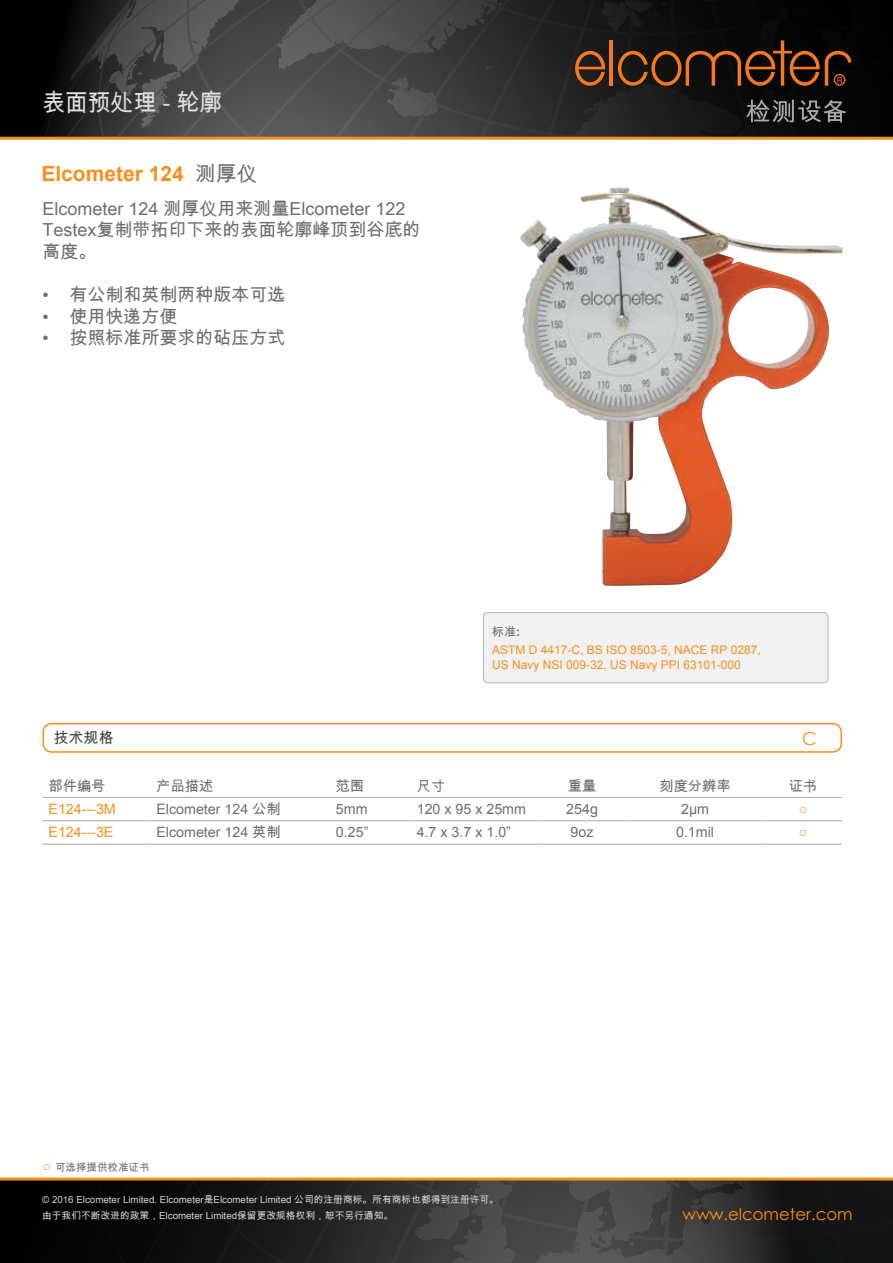
<style>
.page{position:relative;width:893px;height:1263px;background:#fff}
.page>*{position:absolute;margin:0;border:0;box-sizing:border-box;transform-origin:0 0}
.t1{font:24px "Arial Unicode MS";color:#dedfe0;scale:.95 1}
.t2{font:700 21px "Arial";color:#f78f1e}
.t3{font:18px/21.6px "Arial Unicode MS";color:#6d6e71}
.t4{font:18px "Century Gothic";color:#f78f1e}
.t5{font:16.5px "Century Gothic";color:#f78f1e}
.t6{font:15px "Arial Unicode MS";color:#414042}
.t7{font:14.25px "Arial Unicode MS";color:#6d6e71}
.t8{font:14.25px "Arial";color:#6d6e71}
.t9{font:14.25px "Arial";color:#f78f1e}
.t10{font:12px/14.4px "Arial";color:#f78f1e}
.t11{font:12px "Arial Unicode MS";color:#6d6e71}
.t12{font:10.5px "Arial Unicode MS";color:#6d6e71}
.t13{font:9.75px/15.9px "Arial Unicode MS";color:#d1d3d4}
.s1{font-family:"Arial Unicode MS";font-weight:400;font-size:20.7px;color:#6d6e71}
.s2{font-family:"Arial";font-weight:700}
.s3{font-family:"Arial";font-size:14.25px;color:#f78f1e}
</style>
<div class="page">
<div style="left:0;top:0;width:893px;height:138px;background:#000"></div>
<svg style="left:34px;top:0;width:859px;height:137px;background:#363636"></svg>
<hr style="left:609px;top:40px;width:4px;height:46px;background:#f47920">
<svg style="left:575px;top:51px;width:30px;height:35px"></svg>
<svg style="left:618px;top:0;width:275px;height:86px"></svg>
<svg style="left:746px;top:100px;width:100px;height:22px"></svg>
<hr style="left:0;top:137px;width:893px;height:3px;background:#f78f1e">
<svg style="left:0;top:1180px;width:893px;height:83px;background:#272626"></svg>
<hr style="left:0;top:1177px;width:893px;height:3px;background:#f78f1e">
<hr style="left:43px;top:797px;width:107px;height:1px;background:#a7a9ac">
<hr style="left:150px;top:797px;width:180px;height:1px;background:#a7a9ac">
<hr style="left:330px;top:797px;width:81px;height:1px;background:#a7a9ac">
<hr style="left:411px;top:797px;width:127px;height:1px;background:#a7a9ac">
<hr style="left:538px;top:797px;width:88px;height:1px;background:#a7a9ac">
<hr style="left:626px;top:797px;width:138px;height:1px;background:#a7a9ac">
<hr style="left:764px;top:797px;width:78px;height:1px;background:#a7a9ac">
<hr style="left:43px;top:820px;width:107px;height:1px;background:#a7a9ac">
<hr style="left:43px;top:844px;width:107px;height:1px;background:#a7a9ac">
<hr style="left:150px;top:820px;width:180px;height:1px;background:#a7a9ac">
<hr style="left:150px;top:844px;width:180px;height:1px;background:#a7a9ac">
<hr style="left:330px;top:820px;width:81px;height:1px;background:#a7a9ac">
<hr style="left:411px;top:820px;width:127px;height:1px;background:#a7a9ac">
<hr style="left:538px;top:820px;width:88px;height:1px;background:#a7a9ac">
<hr style="left:330px;top:844px;width:81px;height:1px;background:#a7a9ac">
<hr style="left:411px;top:844px;width:127px;height:1px;background:#a7a9ac">
<hr style="left:538px;top:844px;width:88px;height:1px;background:#a7a9ac">
<hr style="left:626px;top:820px;width:138px;height:1px;background:#a7a9ac">
<hr style="left:626px;top:844px;width:138px;height:1px;background:#a7a9ac">
<hr style="left:764px;top:820px;width:78px;height:1px;background:#a7a9ac">
<hr style="left:764px;top:844px;width:78px;height:1px;background:#a7a9ac">
<div style="left:43px;top:723px;width:799px;height:30px;border:2px solid #f78f1e;border-radius:9px"></div>
<img style="left:520px;top:188px;width:322px;height:398px">
<div style="left:483px;top:612px;width:345px;height:71px;background:#f1f1f2;border-radius:4px"></div>
<div style="left:483px;top:612px;width:345px;height:71px;border:1px solid #b1b4b6;border-radius:4px"></div>
<h1 class="t1" style="left:43px;top:85px;width:191px">表面预处理 - 轮廓</h1>
<h2 class="t2" style="left:41px;top:159px;width:217px">Elcometer 124 <span class="s1">测厚仪</span></h2>
<h3 class="t3" style="left:43px;top:197px;width:380px">Elcometer 124 测厚仪用来测量Elcometer 122<br>Testex复制带拓印下来的表面轮廓峰顶到谷底的高度。</h3>
<h3 class="t3" style="left:43px;top:284px;width:244px">• 有公制和英制两种版本可选</h3>
<h3 class="t3" style="left:43px;top:305px;width:136px">• 使用快递方便</h3>
<h3 class="t3" style="left:43px;top:327px;width:244px">• 按照标准所要求的砧压方式</h3>
<p class="t11" style="left:492px;top:622px;width:29px">标准<span class="s2">:</span></p>
<p class="t10" style="left:492px;top:643px;width:270px">ASTM D 4417-C, BS ISO 8503-5, NACE RP 0287,<br>US Navy NSI 009-32, US Navy PPI 63101-000</p>
<h3 class="t6" style="left:54px;top:727px;width:61px">技术规格</h3>
<h3 class="t4" style="left:802px;top:725px;width:16px">C</h3>
<h3 class="t7" style="left:49px;top:776px;width:59px">部件编号</h3>
<h3 class="t7" style="left:156px;top:776px;width:58px">产品描述</h3>
<h3 class="t7" style="left:336px;top:776px;width:30px">范围</h3>
<h3 class="t7" style="left:417px;top:776px;width:30px">尺寸</h3>
<h3 class="t7" style="left:568px;top:776px;width:30px">重量</h3>
<h3 class="t7" style="left:659px;top:776px;width:73px">刻度分辨率</h3>
<h3 class="t7" style="left:789px;top:776px;width:30px">证书</h3>
<h3 class="t9" style="left:49px;top:799px;width:69px">E124---3M</h3>
<h3 class="t7" style="left:156px;top:798px;width:126px">Elcometer 124 公制</h3>
<h3 class="t8" style="left:336px;top:799px;width:33px">5mm</h3>
<h3 class="t8" style="left:417px;top:799px;width:111px">120 x 95 x 25mm</h3>
<h3 class="t8" style="left:566px;top:799px;width:33px">254g</h3>
<h3 class="t8" style="left:681px;top:799px;width:30px">2μm</h3>
<h3 class="t9" style="left:799px;top:799px;width:10px">○</h3>
<h3 class="t9" style="left:48px;top:823px;width:66px">E124---3E</h3>
<h3 class="t7" style="left:156px;top:822px;width:126px">Elcometer 124 英制</h3>
<h3 class="t8" style="left:336px;top:823px;width:34px">0.25”</h3>
<h3 class="t8" style="left:417px;top:823px;width:96px">4.7 x 3.7 x 1.0”</h3>
<h3 class="t8" style="left:571px;top:823px;width:24px">9oz</h3>
<h3 class="t8" style="left:676px;top:823px;width:40px">0.1mil</h3>
<h3 class="t9" style="left:799px;top:823px;width:10px">○</h3>
<p class="t12" style="left:43px;top:1160px;width:109px"><span class="s3">○</span> 可选择提供校准证书</p>
<p class="t13" style="left:42px;top:1192px;width:458px">© 2016 Elcometer Limited. Elcometer是Elcometer Limited 公司的注册商标。所有商标也都得到注册许可。由于我们不断改进的政策，Elcometer Limited保留更改规格权利，恕不另行通知。</p>
<h3 class="t5" style="left:682px;top:1202px;width:172px">www.elcometer.com</h3>
</div>
